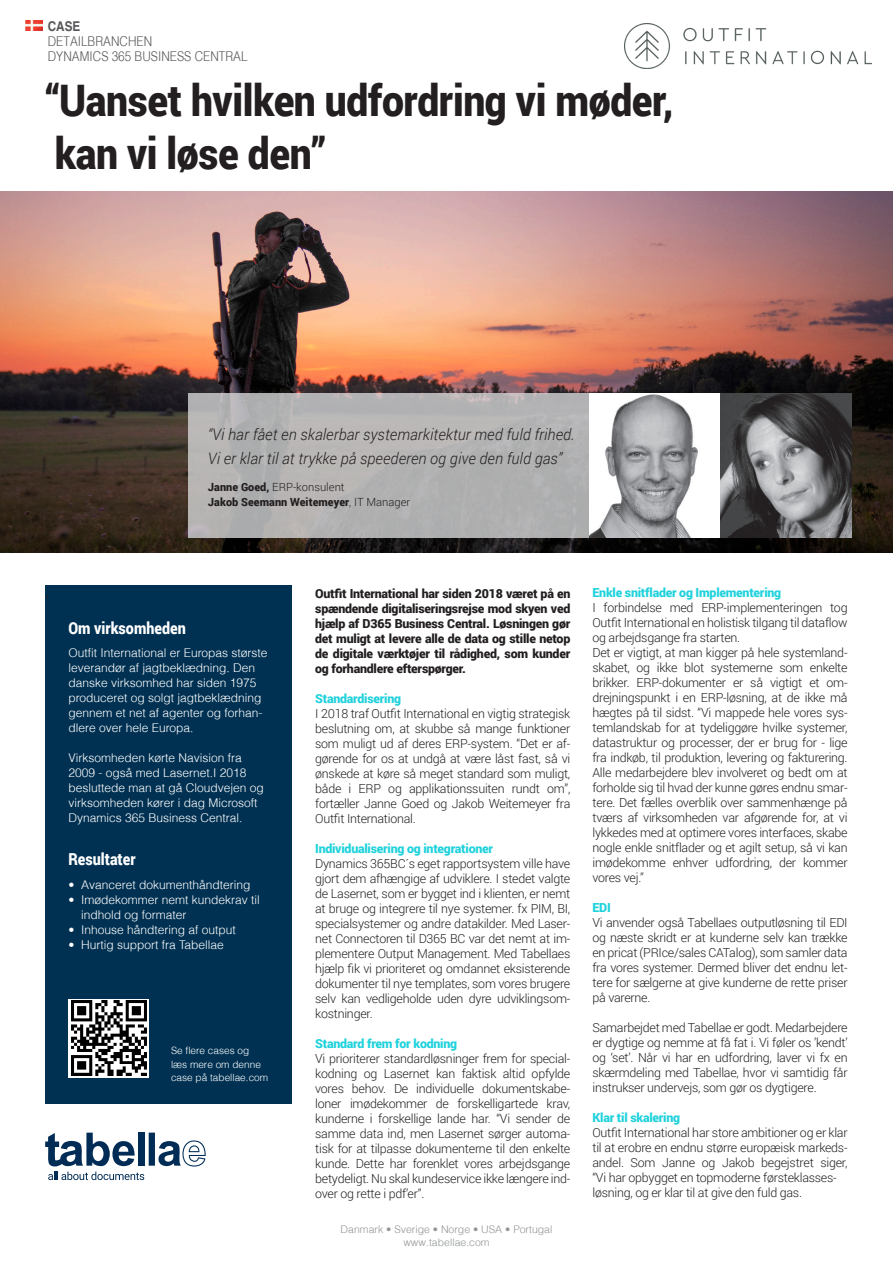
<style>
.page{position:relative;width:893px;height:1263px;background:#fff}
.page>*{position:absolute;margin:0;border:0;box-sizing:border-box;transform-origin:0 0}
.t1{font:900 43.5px/52.5px "Roboto";letter-spacing:-.01em;color:#231f20;scale:.9 1}
.t2{font:18px "Minion Pro";color:#231f20}
.t3{font:900 16.5px "Roboto";color:#fff;scale:.87 1}
.t4{font:italic 300 15.75px/24px "Roboto";letter-spacing:.005em;color:#231f20}
.t5{font:300 13.5px/15px "Helv";color:#57585a;scale:.87 1}
.t6{font:700 13.5px "Helvetica";color:#57585a;scale:.87 1}
.t7{font:300 12.45px/15px "Roboto";letter-spacing:-.02em;color:#231f20;text-align:justify}
.t8{font:900 12.45px/15px "Roboto";letter-spacing:-.02em;color:#231f20;text-align:justify}
.t9{font:900 12.45px "Roboto";letter-spacing:-.02em;color:#20d2dc}
.t10{font:300 12px/15px "Helv";color:#fff}
.t11{font:900 11.25px/15px "Roboto";letter-spacing:.005em;color:#231f20}
.t12{font:300 10.5px "Helv";color:#939598}
.t13{font:300 10.05px "Helv";color:#fff}
.s1{font-weight:300}
</style>
<div class="page">
<img style="left:0;top:191px;width:893px;height:362px">
<div style="left:45px;top:585px;width:247px;height:518px;background:#003152"></div>
<img style="left:25px;top:20px;width:18px;height:11px">
<div style="left:68px;top:999px;width:81px;height:79px;background:linear-gradient(to bottom,#fff,#fff)"></div>
<img style="left:72px;top:1001px;width:75px;height:75px">
<div style="left:189px;top:393px;width:400px;height:145px;background:#b2b2b3"></div>
<img style="left:589px;top:393px;width:131px;height:145px">
<img style="left:624px;top:23px;width:247px;height:46px">
<svg style="left:45px;top:1132px;width:161px;height:48px"></svg>
<svg style="left:720px;top:393px;width:131px;height:145px;background:#616163"></svg>
<p class="t6" style="left:48px;top:18px;width:39px">CASE</p>
<p class="t5" style="left:48px;top:33px;width:231px">DETAILBRANCHEN<br>DYNAMICS 365 BUSINESS CENTRAL</p>
<p class="t1" style="left:45px;top:73px;width:699px">“Uanset hvilken udfordring vi møder, kan vi løse den”</p>
<p class="t4" style="left:208px;top:422px;width:368px">“Vi har fået en skalerbar systemarkitektur med fuld frihed.<br>Vi er klar til at trykke på speederen og give den fuld gas”</p>
<p class="t11" style="left:208px;top:479px;width:204px">Janne Goed, <span class="s1">ERP-konsulent<br></span>Jakob Seemann Weitemeyer<span class="s1">, IT Manager</span></p>
<p class="t2" style="left:45px;top:580px;width:6px">.</p>
<p class="t3" style="left:68px;top:616px;width:136px">Om virksomheden</p>
<p class="t10" style="left:68px;top:645px;width:201px">Outfit International er Europas største leverandør af jagtbeklædning. Den danske virksomhed har siden 1975 produceret og solgt jagtbeklædning gennem et net af agenter og forhan&shy;dlere over hele Europa.</p>
<p class="t10" style="left:68px;top:750px;width:197px">Virksomheden kørte Navision fra 2009 - også med Lasernet.I 2018 besluttede man at gå Cloudvejen og virksomheden kører i dag Microsoft Dynamics 365 Business Central.</p>
<p class="t3" style="left:68px;top:847px;width:79px">Resultater</p>
<p class="t10" style="left:68px;top:877px;width:184px">• Avanceret dokumenthåndtering</p>
<p class="t10" style="left:81px;top:892px;width:180px;text-indent:-13px">• Imødekommer nemt kundekrav til indhold og formater</p>
<p class="t10" style="left:68px;top:922px;width:169px">• Inhouse håndtering af output</p>
<p class="t10" style="left:68px;top:937px;width:157px">• Hurtig support fra Tabellae</p>
<p class="t13" style="left:171px;top:1044px;width:80px">Se flere cases og</p>
<p class="t13" style="left:171px;top:1058px;width:91px">læs mere om denne</p>
<p class="t13" style="left:171px;top:1071px;width:99px">case på tabellae.com</p>
<p class="t8" style="left:315px;top:585px;width:257px">Outfit International har siden 2018 været på en spændende digitaliseringsrejse mod skyen ved hjælp af D365 Business Central. Løsningen gør det muligt at levere alle de data og stille netop de digitale værktøjer til rådighed, som kunder og forhandlere efterspørger.</p>
<p class="t9" style="left:315px;top:689px;width:87px">Standardisering</p>
<p class="t7" style="left:315px;top:705px;width:257px">I 2018 traf Outfit International en vigtig strategisk beslutning om, at skubbe så mange funktioner som muligt ud af deres ERP-system. “Det er af&shy;gørende for os at undgå at være låst fast, så vi ønskede at køre så meget standard som muligt, både i ERP og applikationssuiten rundt om”, fortæller Janne Goed og Jakob Weitemeyer fra Outfit International.</p>
<p class="t9" style="left:315px;top:839px;width:179px">Individualisering og integrationer</p>
<p class="t7" style="left:315px;top:855px;width:257px">Dynamics 365BC´s eget rapportsystem ville have gjort dem afhængige af udviklere. I stedet valgte de Lasernet, som er bygget ind i klienten, er nemt at bruge og integrere til nye systemer. fx PIM, BI, specialsystemer og andre datakilder. Med Laser&shy;net Connectoren til D365 BC var det nemt at im&shy;plementere Output Management. Med Tabellaes hjælp fik vi prioriteret og omdannet eksisterende dokumenter til nye templates, som vores brugere selv kan vedligeholde uden dyre udviklingsom&shy;kostninger.</p>
<p class="t9" style="left:315px;top:1034px;width:143px">Standard frem for kodning</p>
<p class="t7" style="left:315px;top:1050px;width:257px">Vi prioriterer standardløsninger frem for special&shy;kodning og Lasernet kan faktisk altid opfylde vores behov. De individuelle dokumentskabe&shy;loner imødekommer de forskelligartede krav, kunderne i forskellige lande har. “Vi sender de samme data ind, men Lasernet sørger automa&shy;tisk for at tilpasse dokumenterne til den enkelte kunde. Dette har forenklet vores arbejdsgange betydeligt. Nu skal kundeservice ikke længere ind-</p>
<p class="t7" style="left:315px;top:1185px;width:111px">over og rette i pdf’er”.</p>
<p class="t12" style="left:341px;top:1222px;width:213px">Danmark • Sverige • Norge • USA • Portugal</p>
<p class="t12" style="left:403px;top:1236px;width:88px">www.tabellae.com</p>
<p class="t9" style="left:592px;top:584px;width:190px">Enkle snitflader og Implementering</p>
<p class="t7" style="left:592px;top:600px;width:257px">I forbindelse med ERP-implementeringen tog Outfit International en holistisk tilgang til dataflow og arbejdsgange fra starten.</p>
<p class="t7" style="left:592px;top:645px;width:257px">Det er vigtigt, at man kigger på hele systemland&shy;skabet, og ikke blot systemerne som enkelte brikker. ERP-dokumenter er så vigtigt et om&shy;drejningspunkt i en ERP-løsning, at de ikke må hægtes på til sidst. “Vi mappede hele vores sys&shy;temlandskab for at tydeliggøre hvilke systemer, datastruktur og processer, der er brug for - lige fra indkøb, til produktion, levering og fakturering.<br>Alle medarbejdere blev involveret og bedt om at forholde sig til hvad der kunne gøres endnu smar&shy;tere. Det fælles overblik over sammenhænge på tværs af virksomheden var afgørende for, at vi lykkedes med at optimere vores interfaces, skabe nogle enkle snitflader og et agilt setup, så vi kan imødekomme enhver udfordring, der kommer vores vej.”</p>
<p class="t9" style="left:592px;top:899px;width:20px">EDI</p>
<p class="t7" style="left:592px;top:915px;width:257px">Vi anvender også Tabellaes outputløsning til EDI og næste skridt er at kunderne selv kan trække en pricat (PRIce/sales CATalog), som samler data fra vores systemer. Dermed bliver det endnu let&shy;tere for sælgerne at give kunderne de rette priser på varerne.</p>
<p class="t7" style="left:592px;top:1020px;width:257px">Samarbejdet med Tabellae er godt. Medarbejdere er dygtige og nemme at få fat i. Vi føler os ’kendt’ og ‘set’. Når vi har en udfordring, laver vi fx en skærmdeling med Tabellae, hvor vi samtidig får instrukser undervejs, som gør os dygtigere.</p>
<p class="t9" style="left:592px;top:1109px;width:89px">Klar til skalering</p>
<p class="t7" style="left:592px;top:1125px;width:257px">Outfit International har store ambitioner og er klar til at erobre en endnu større europæisk markeds&shy;andel. Som Janne og Jakob begejstret siger, “Vi har opbygget en topmoderne førsteklasses-</p>
<p class="t7" style="left:592px;top:1185px;width:211px">løsning, og er klar til at give den fuld gas.</p>
</div>
